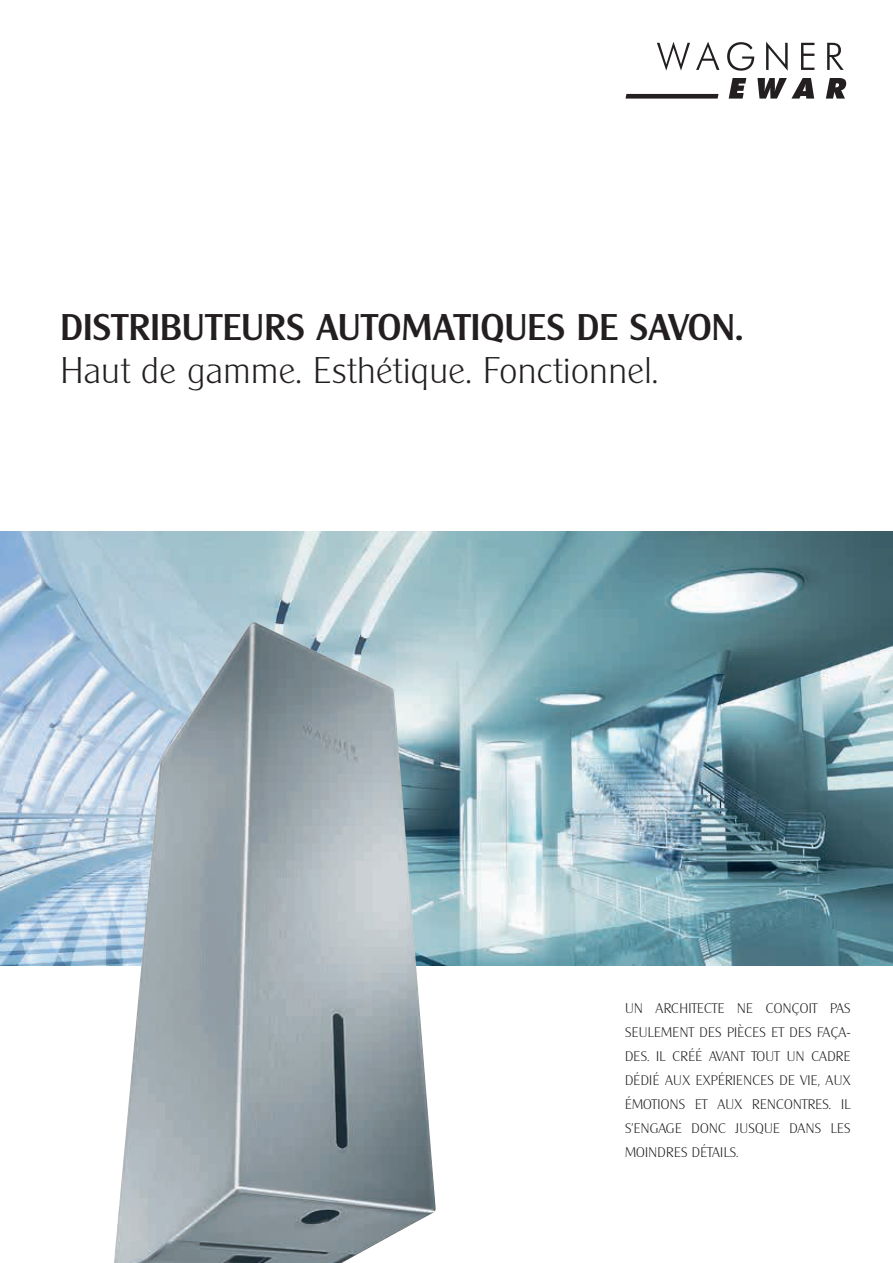
<style>
.page{position:relative;width:893px;height:1263px;background:#fff}
.page>*{position:absolute;margin:0;border:0;box-sizing:border-box;transform-origin:0 0}
.t1{font:200 36px "Cleargothic";color:#231f20}
.t2{font:500 36px "Cleargothic";letter-spacing:.01em;color:#231f20}
.t3{font:200 13.5px/24px "Cleargothic";letter-spacing:.025em;color:#231f20;text-align:justify}
</style>
<div class="page">
<img style="left:0;top:532px;width:893px;height:433px">
<svg style="left:729px;top:78px;width:117px;height:21px"></svg>
<svg style="left:657px;top:42px;width:187px;height:29px"></svg>
<svg style="left:625px;top:94px;width:93px;height:5px"></svg>
<img style="left:114px;top:622px;width:322px;height:641px">
<h1 class="t2" style="left:61px;top:306px;width:684px">DISTRIBUTEURS AUTOMATIQUES DE SAVON.</h1>
<h1 class="t1" style="left:61px;top:349px;width:599px">Haut de gamme. Esthétique. Fonctionnel.</h1>
<p class="t3" style="left:625px;top:996px;width:227px">UN ARCHITECTE NE CONÇOIT PAS SEULEMENT DES PIÈCES ET DES FAÇA-DES. IL CRÉÉ AVANT TOUT UN CADRE DÉDIÉ AUX EXPÉRIENCES DE VIE, AUX ÉMOTIONS ET AUX RENCONTRES. IL S’ENGAGE DONC JUSQUE DANS LES MOINDRES DÉTAILS.</p>
</div>
